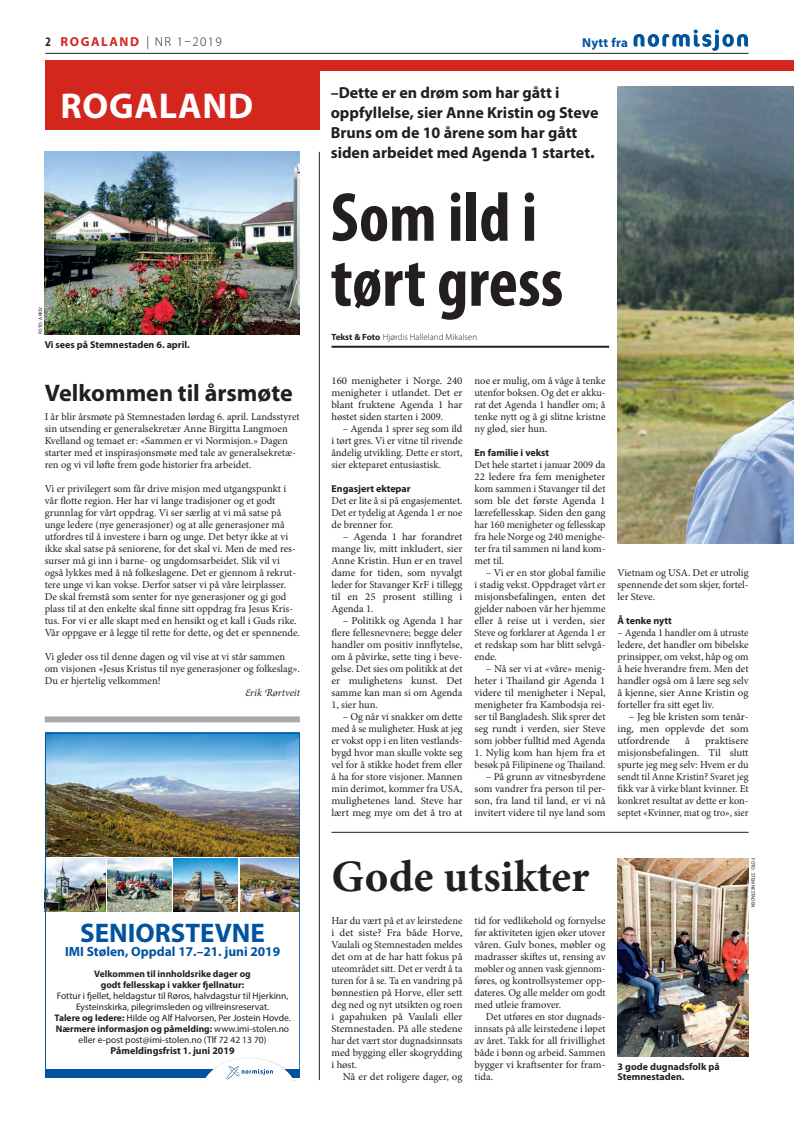
<style>
.page{position:relative;width:794px;height:1134px;background:#fff}
.page>*{position:absolute;margin:0;border:0;box-sizing:border-box;transform-origin:0 0}
.t1{font:700 condensed 70px/65px "Myriad Pro";color:#231f20}
.t2{font:700 45px "Minion Pro";letter-spacing:-.005em;color:#231f20}
.t3{font:700 36px "Myriad Pro";letter-spacing:.02em;color:#fff}
.t4{font:700 26.9px "Myriad Pro";color:#0153a0}
.t5{font:700 24px "Myriad Pro";color:#231f20}
.t6{font:700 16px/20px "Myriad Pro";color:#231f20}
.t7{font:700 13.4px "Myriad Pro";color:#0153a0}
.t8{font:300 13px "Myriad Pro";letter-spacing:.1em;color:#231f20}
.t9{font:700 13px "Myriad Pro";letter-spacing:.02em;color:#0153a0}
.t10{font:10.5px/12px "Minion Pro";color:#231f20;text-align:justify}
.t11{font:10.5px/12px "Minion Pro";color:#231f20;text-align:justify;scale:1.04 1}
.t12{font:10.5px/12px "Minion Pro";color:#231f20;text-align:justify;scale:.96 1}
.t13{font:italic 10.5px "Minion Pro";letter-spacing:-.005em;color:#231f20}
.t14{font:700 10px/10px "Myriad Pro";color:#231f20}
.t15{font:9.5px/11px "Myriad Pro";color:#231f20;text-align:center}
.t16{font:700 9.5px/11px "Myriad Pro";color:#231f20;text-align:center}
.t17{font:300 9px "Myriad Pro";color:#231f20}
.t18{font:5px "Myriad Pro";letter-spacing:.02em;color:#231f20}
.s1{font-weight:700;font-stretch:condensed}
.s2{font-weight:700;color:#d3271e}
.s3{font-size:18px}
.s4{font-weight:700}
</style>
<div class="page">
<hr style="left:331px;top:832px;width:417px;height:1px;background:#231f20">
<div style="left:45px;top:716px;width:255px;height:6px;background:#a8a9ad"></div>
<img style="left:45px;top:152px;width:255px;height:183px">
<img style="left:47px;top:859px;width:58px;height:52px">
<img style="left:174px;top:859px;width:63px;height:52px">
<img style="left:108px;top:859px;width:63px;height:52px">
<img style="left:240px;top:859px;width:58px;height:52px">
<img style="left:47px;top:735px;width:251px;height:121px">
<div style="left:45px;top:1069px;width:255px;height:9px;background:#0153a0"></div>
<div style="left:45px;top:733px;width:255px;height:345px;border:1px solid #0153a0"></div>
<div style="left:201px;top:1057px;width:97px;height:23px;background:#231f20;opacity:.5"></div>
<hr style="left:45px;top:1078px;width:255px;height:2px;background:#fff">
<svg style="left:202px;top:1058px;width:94px;height:22px"></svg>
<hr style="left:45px;top:53px;width:703px;height:1px;background:#231f20">
<svg style="left:633px;top:30px;width:115px;height:21px"></svg>
<div style="left:45px;top:60px;width:275px;height:69px;background:#d3271e"></div>
<div style="left:319px;top:60px;width:475px;height:11px;background:#d3271e"></div>
<hr style="left:319px;top:152px;width:1px;height:928px;background:#231f20">
<img style="left:617px;top:858px;width:131px;height:198px">
<hr style="left:331px;top:346px;width:278px;height:2px;background:#231f20">
<img style="left:617px;top:86px;width:177px;height:458px">
<p class="t8" style="left:45px;top:34px;width:178px"><span class="s1">2</span> <span class="s2">ROGALAND</span> | NR 1–2019</p>
<p class="t9" style="left:582px;top:34px;width:47px">Nytt fra</p>
<h3 class="t3" style="left:61px;top:82px;width:194px">ROGALAND</h3>
<h3 class="t6" style="left:331px;top:82px;width:269px">–Dette er en drøm som har gått i oppfyllelse, sier Anne Kristin og Steve Bruns om de 10 årene som har gått siden arbeidet med Agenda 1 startet<span class="s3">.</span></h3>
<p class="t18" style="left:37px;top:334px;width:29px;rotate:-90deg">FOTO: ARKIV</p>
<p class="t14" style="left:45px;top:339px;width:147px">Vi sees på Stemnestaden 6. april.</p>
<h3 class="t5" style="left:45px;top:377px;width:249px">Velkommen til årsmøte</h3>
<p class="t10" style="left:45px;top:411px;width:256px;text-align:left">I år blir årsmøte på Stemnestaden lørdag 6. april. Landsstyret sin utsending er generalsekretær Anne Birgitta Langmoen Kvelland og temaet er: «Sammen er vi Normisjon.» Dagen starter med et inspirasjonsmøte med tale av generalsekretæ&shy;ren og vi vil løfte frem gode historier fra arbeidet.</p>
<p class="t10" style="left:45px;top:483px;width:257px;text-align:left">Vi er privilegert som får drive misjon med utgangspunkt i vår flotte region. Her har vi lange tradisjoner og et godt grunnlag for vårt oppdrag. Vi ser særlig at vi må satse på unge ledere (nye generasjoner) og at alle generasjoner må utfordres til å investere i barn og unge. Det betyr ikke at vi ikke skal satse på seniorene, for det skal vi. Men de med res&shy;surser må gi inn i barne- og ungdomsarbeidet. Slik vil vi også lykkes med å nå folkeslagene. Det er gjennom å rekrut&shy;tere unge vi kan vokse. Derfor satser vi på våre leirplasser.<br>De skal fremstå som senter for nye generasjoner og gi god plass til at den enkelte skal finne sitt oppdrag fra Jesus Kris&shy;tus. For vi er alle skapt med en hensikt og et kall i Guds rike.<br>Vår oppgave er å legge til rette for dette, og det er spennende.</p>
<p class="t10" style="left:45px;top:651px;width:256px;text-align:left">Vi gleder oss til denne dagen og vil vise at vi står sammen om visjonen «Jesus Kristus til nye generasjoner og folkeslag».<br>Du er hjertelig velkommen!</p>
<p class="t13" style="left:245px;top:686px;width:56px">Erik Rørtveit</p>
<h1 class="t1" style="left:331px;top:183px;width:234px">Som ild i tørt gress</h1>
<p class="t17" style="left:331px;top:332px;width:147px"><span class="s4">Tekst &amp; Foto</span> Hjørdis Halleland Mikalsen</p>
<p class="t11" style="left:331px;top:375px;width:127px">160 menigheter i Norge. 240 menigheter i utlandet. Det er blant fruktene Agenda 1 har høstet siden starten i 2009.</p>
<p class="t10" style="left:331px;top:423px;width:132px;text-indent:11px">– Agenda 1 sprer seg som ild i tørt gres. Vi er vitne til rivende åndelig utvikling. Dette er stort, sier ekteparet entusiastisk.</p>
<p class="t14" style="left:331px;top:483px;width:81px">Engasjert ektepar</p>
<p class="t10" style="left:331px;top:495px;width:133px">Det er lite å si på engasjementet.<br>Det er tydelig at Agenda 1 er noe de brenner for.</p>
<p class="t11" style="left:331px;top:531px;width:127px;text-indent:11px">– Agenda 1 har forandret mange liv, mitt inkludert, sier Anne Kristin. Hun er en travel dame for tiden, som nyvalgt leder for Stavanger KrF i tillegg til en 25 prosent stilling i Agenda 1.</p>
<p class="t11" style="left:331px;top:615px;width:127px;text-indent:11px">– Politikk og Agenda 1 har flere fellesnevnere; begge deler handler om positiv innflytelse, om å påvirke, sette ting i beve&shy;gelse. Det sies om politikk at det er mulighetens kunst. Det samme kan man si om Agenda 1, sier hun.</p>
<p class="t10" style="left:331px;top:711px;width:133px;text-indent:11px">– Og når vi snakker om dette med å se muligheter. Husk at jeg er vokst opp i en liten vestlands&shy;bygd hvor man skulle vokte seg vel for å stikke hodet frem eller å ha for store visjoner. Mannen min derimot, kommer fra USA, mulighetenes land. Steve har lært meg mye om det å tro at</p>
<p class="t10" style="left:474px;top:375px;width:132px">noe er mulig, om å våge å tenke utenfor boksen. Og det er akku&shy;rat det Agenda 1 handler om; å tenke nytt og å gi slitne kristne ny glød, sier hun.</p>
<p class="t14" style="left:474px;top:447px;width:76px">En familie i vekst</p>
<p class="t10" style="left:474px;top:459px;width:133px">Det hele startet i januar 2009 da 22 ledere fra fem menigheter kom sammen i Stavanger til det som ble det første Agenda 1 lærefellesskap. Siden den gang har 160 menigheter og fellesskap fra hele Norge og 240 menighe&shy;ter fra til sammen ni land kom&shy;met til.</p>
<p class="t10" style="left:474px;top:567px;width:133px;text-indent:11px">– Vi er en stor global familie i stadig vekst. Oppdraget vårt er misjonsbefalingen, enten det gjelder naboen vår her hjemme eller å reise ut i verden, sier Steve og forklarer at Agenda 1 er et redskap som har blitt selvgå&shy;ende.</p>
<p class="t10" style="left:474px;top:663px;width:133px;text-indent:11px">– Nå ser vi at «våre» menig&shy;heter i Thailand gir Agenda 1 videre til menigheter i Nepal, menigheter fra Kambodsja rei&shy;ser til Bangladesh. Slik sprer det seg rundt i verden, sier Steve som jobber fulltid med Agenda</p>
<p class="t11" style="left:474px;top:747px;width:127px">1. Nylig kom han hjem fra et besøk på Filipinene og Thailand.</p>
<p class="t10" style="left:474px;top:771px;width:133px;text-indent:11px">– På grunn av vitnesbyrdene som vandrer fra person til per&shy;son, fra land til land, er vi nå invitert videre til nye land som</p>
<p class="t10" style="left:617px;top:567px;width:133px">Vietnam og USA. Det er utrolig spennende det som skjer, fortel&shy;ler Steve.</p>
<p class="t14" style="left:617px;top:615px;width:56px">Å tenke nytt</p>
<p class="t12" style="left:617px;top:627px;width:138px">– Agenda 1 handler om å utruste ledere, det handler om bibelske prinsipper, om vekst, håp og om å heie hverandre frem. Men det handler også om å lære seg selv å kjenne, sier Anne Kristin og forteller fra sitt eget liv.</p>
<p class="t10" style="left:617px;top:711px;width:133px;text-indent:11px">– Jeg ble kristen som tenår&shy;ing, men opplevde det som utfordrende</p>
<p class="t11" style="left:617px;top:735px;width:127px;text-indent:88px">praktisere misjonsbefalingen. Til slutt spurte jeg meg selv: Hvem er du sendt til Anne Kristin? Svaret jeg fikk var å virke blant kvinner. Et konkret resultat av dette er kon&shy;septet «Kvinner, mat og tro», sier</p>
<p class="t11" style="left:685px;top:735px;width:6px">å</p>
<h3 class="t4" style="left:80px;top:915px;width:186px">SENIORSTEVNE</h3>
<p class="t7" style="left:65px;top:943px;width:217px">IMI Stølen, Oppdal 17.–21. juni 2019</p>
<p class="t16" style="left:94px;top:967px;width:158px">Velkommen til innholdsrike dager og godt fellesskap i vakker fjellnatur:</p>
<p class="t15" style="left:54px;top:990px;width:238px">Fottur i fjellet, heldagstur til Røros, halvdagstur til Hjerkinn, Eysteinskirka, pilegrimsleden og villreinsreservat.<br><span class="s4">Talere og ledere:</span> Hilde og Alf Halvorsen, Per Jostein Hovde.<br><span class="s4">Nærmere informasjon og påmelding:</span> www.imi-stolen.no eller e-post post@imi-stolen.no (Tlf 72 42 13 70)</p>
<p class="t14" style="left:111px;top:1045px;width:125px">Påmeldingsfrist 1. juni 2019</p>
<h2 class="t2" style="left:331px;top:845px;width:259px">Gode utsikter</h2>
<p class="t10" style="left:331px;top:915px;width:133px">Har du vært på et av leirstedene i det siste? Fra både Horve, Vaulali og Stemnestaden meldes det om at de har hatt fokus på uteområdet sitt. Det er verdt å ta turen for å se. Ta en vandring på bønnestien på Horve, eller sett deg ned og nyt utsikten og roen i gapahuken på Vaulali eller Stemnestaden. På alle stedene har det vært stor dugnadsinnsats med bygging eller skogrydding i høst.</p>
<p class="t11" style="left:343px;top:1071px;width:117px">Nå er det roligere dager, og</p>
<p class="t10" style="left:474px;top:915px;width:133px">tid for vedlikehold og fornyelse før aktiviteten igjen øker utover våren. Gulv bones, møbler og madrasser skiftes ut, rensing av møbler og annen vask gjennom&shy;føres, og kontrollsystemer opp&shy;dateres. Og alle melder om godt med utleie framover.</p>
<p class="t10" style="left:474px;top:1011px;width:133px;text-indent:11px">Det utføres en stor dugnads&shy;innsats på alle leirstedene i løpet av året. Takk for all frivillighet både i bønn og arbeid. Sammen bygger vi kraftsenter for fram&shy;tida.</p>
<p class="t14" style="left:617px;top:1061px;width:104px">3 gode dugnadsfolk på<br>Stemnestaden.</p>
<p class="t18" style="left:756px;top:858px;width:51px;rotate:90deg">FOTO: STEMNESTADEN</p>
</div>
